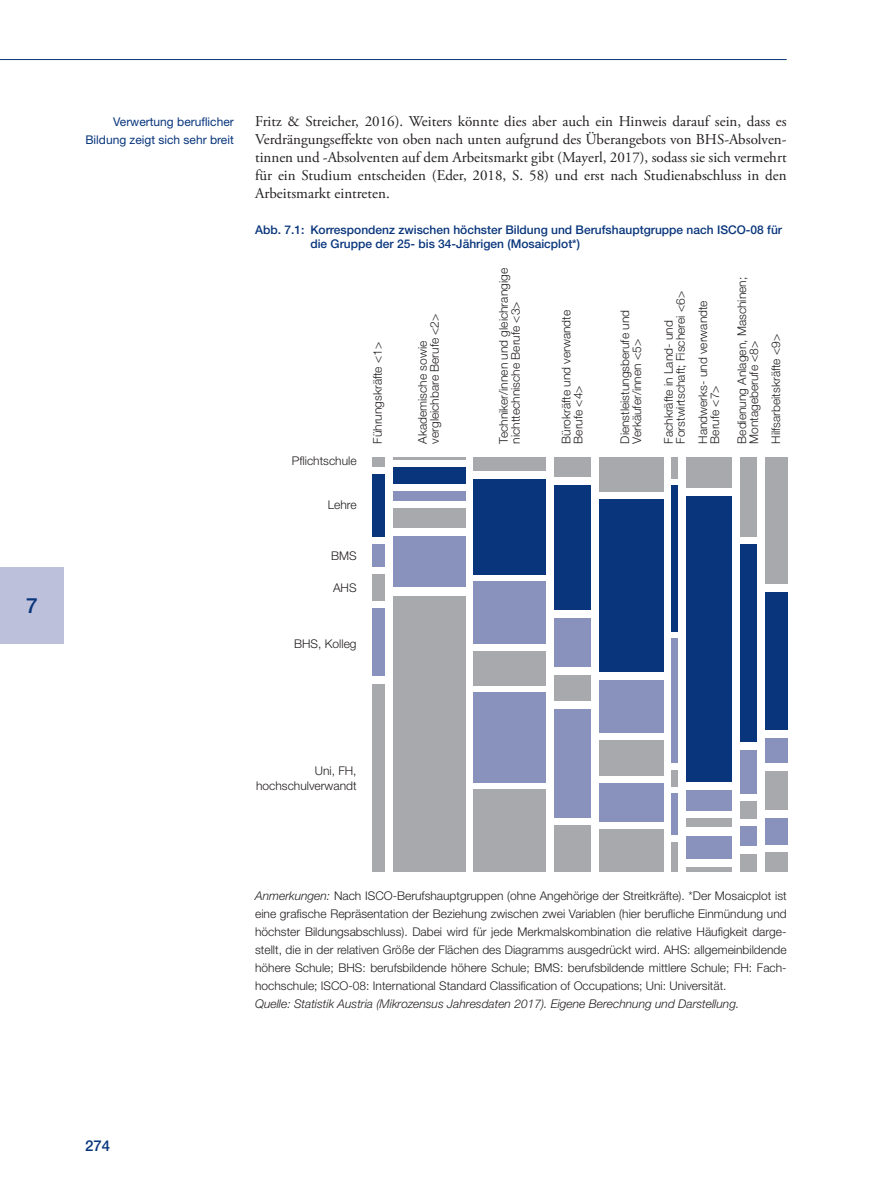
<style>
.page{position:relative;width:893px;height:1191px;background:#fff}
.page>*{position:absolute;margin:0;border:0;box-sizing:border-box;transform-origin:0 0}
.t1{font:500 21px "Helvetica Neue LT Pro";color:#08357c}
.t2{font:15px/18px "Adobe Garamond Pro";color:#231f20;text-align:justify}
.t3{font:500 15px "Helvetica Neue LT Pro";color:#08357c}
.t4{font:300 12px/12px "Helvetica Neue LT Pro";color:#231f20}
.t5{font:500 12px/14.4px "Helvetica Neue LT Pro";color:#08357c}
.t6{font:italic 300 12px "Helvetica Neue LT Pro";color:#231f20}
.t7{font:12px/18px "Helvetica Neue LT Pro";color:#08357c;text-align:right}
.s1{font-style:italic}
</style>
<div class="page">
<hr style="left:0;top:59px;width:787px;height:1px;background:#08357c">
<div style="left:0;top:567px;width:64px;height:77px;background:#bdc0da"></div>
<div style="left:765px;top:457px;width:23px;height:127px;background:#a8a9ad"></div>
<div style="left:765px;top:592px;width:23px;height:138px;background:#08357c"></div>
<div style="left:765px;top:738px;width:23px;height:25px;background:#8892bc"></div>
<div style="left:765px;top:818px;width:23px;height:26px;background:#8892bc"></div>
<div style="left:765px;top:852px;width:23px;height:19px;background:#a8a9ad"></div>
<div style="left:765px;top:771px;width:23px;height:39px;background:#a8a9ad"></div>
<div style="left:740px;top:457px;width:16px;height:79px;background:#a8a9ad"></div>
<div style="left:740px;top:750px;width:16px;height:43px;background:#8892bc"></div>
<div style="left:740px;top:801px;width:16px;height:17px;background:#a8a9ad"></div>
<div style="left:740px;top:854px;width:16px;height:17px;background:#a8a9ad"></div>
<div style="left:740px;top:826px;width:16px;height:20px;background:#8892bc"></div>
<div style="left:740px;top:544px;width:16px;height:198px;background:#08357c"></div>
<div style="left:686px;top:457px;width:46px;height:30px;background:#a8a9ad"></div>
<div style="left:686px;top:790px;width:46px;height:20px;background:#8892bc"></div>
<div style="left:686px;top:835px;width:46px;height:23px;background:#8892bc"></div>
<div style="left:686px;top:818px;width:46px;height:9px;background:#a8a9ad"></div>
<div style="left:686px;top:866px;width:46px;height:5px;background:#a8a9ad"></div>
<div style="left:686px;top:496px;width:46px;height:286px;background:#08357c"></div>
<div style="left:672px;top:457px;width:6px;height:21px;background:#a8a9ad"></div>
<div style="left:672px;top:638px;width:6px;height:125px;background:#8892bc"></div>
<div style="left:672px;top:770px;width:6px;height:16px;background:#a8a9ad"></div>
<div style="left:672px;top:841px;width:6px;height:30px;background:#a8a9ad"></div>
<div style="left:672px;top:793px;width:6px;height:42px;background:#8892bc"></div>
<div style="left:672px;top:485px;width:6px;height:147px;background:#08357c"></div>
<div style="left:599px;top:457px;width:64px;height:35px;background:#a8a9ad"></div>
<div style="left:599px;top:680px;width:64px;height:52px;background:#8892bc"></div>
<div style="left:599px;top:740px;width:64px;height:35px;background:#a8a9ad"></div>
<div style="left:599px;top:829px;width:64px;height:42px;background:#a8a9ad"></div>
<div style="left:599px;top:783px;width:64px;height:38px;background:#8892bc"></div>
<div style="left:599px;top:499px;width:64px;height:173px;background:#08357c"></div>
<div style="left:555px;top:457px;width:36px;height:20px;background:#a8a9ad"></div>
<div style="left:555px;top:675px;width:36px;height:25px;background:#a8a9ad"></div>
<div style="left:555px;top:825px;width:36px;height:46px;background:#a8a9ad"></div>
<div style="left:555px;top:618px;width:36px;height:49px;background:#8892bc"></div>
<div style="left:555px;top:709px;width:36px;height:108px;background:#8892bc"></div>
<div style="left:555px;top:485px;width:36px;height:125px;background:#08357c"></div>
<div style="left:474px;top:457px;width:72px;height:13px;background:#a8a9ad"></div>
<div style="left:474px;top:651px;width:72px;height:34px;background:#a8a9ad"></div>
<div style="left:474px;top:789px;width:72px;height:82px;background:#a8a9ad"></div>
<div style="left:474px;top:479px;width:72px;height:95px;background:#08357c"></div>
<div style="left:474px;top:581px;width:72px;height:63px;background:#8892bc"></div>
<div style="left:474px;top:692px;width:72px;height:90px;background:#8892bc"></div>
<hr style="left:393px;top:457px;width:72px;height:3px;background:#a8a9ad">
<div style="left:393px;top:596px;width:72px;height:275px;background:#a8a9ad"></div>
<div style="left:393px;top:536px;width:72px;height:51px;background:#8892bc"></div>
<div style="left:393px;top:491px;width:72px;height:9px;background:#8892bc"></div>
<div style="left:393px;top:468px;width:72px;height:16px;background:#08357c"></div>
<div style="left:393px;top:509px;width:72px;height:19px;background:#a8a9ad"></div>
<div style="left:372px;top:457px;width:12px;height:9px;background:#a8a9ad"></div>
<div style="left:372px;top:574px;width:12px;height:26px;background:#a8a9ad"></div>
<div style="left:372px;top:684px;width:12px;height:187px;background:#a8a9ad"></div>
<div style="left:372px;top:544px;width:12px;height:22px;background:#8892bc"></div>
<div style="left:372px;top:608px;width:12px;height:68px;background:#8892bc"></div>
<div style="left:372px;top:474px;width:12px;height:62px;background:#08357c"></div>
<h1 class="t1" style="left:26px;top:593px;width:13px">7</h1>
<p class="t7" style="left:85px;top:112px;width:150px">Verwertung beruflicher<br>Bildung zeigt sich sehr breit</p>
<p class="t2" style="left:255px;top:113px;width:533px">Fritz &amp; Streicher, 2016). Weiters könnte dies aber auch ein Hinweis darauf sein, dass es Verdrängungseffekte von oben nach unten aufgrund des Überangebots von BHS-Absolven&shy;tinnen und -Absolventen auf dem Arbeitsmarkt gibt (Mayerl, 2017), sodass sie sich vermehrt für ein Studium entscheiden (Eder, 2018, S. 58) und erst nach Studienabschluss in den Arbeitsmarkt eintreten.</p>
<p class="t5" style="left:310px;top:222px;width:473px;text-indent:-55px">Abb. 7.1: Korrespondenz zwischen höchster Bildung und Berufshauptgruppe nach ISCO-08 für die Gruppe der 25- bis 34-Jährigen (Mosaicplot*)</p>
<p class="t4" style="left:292px;top:454px;width:66px">Pflichtschule</p>
<p class="t4" style="left:328px;top:498px;width:30px">Lehre</p>
<p class="t4" style="left:371px;top:444px;width:103px;rotate:-90deg">Führungskräfte &lt;1&gt;</p>
<p class="t4" style="left:331px;top:549px;width:27px">BMS</p>
<p class="t4" style="left:333px;top:582px;width:25px">AHS</p>
<p class="t4" style="left:294px;top:637px;width:64px">BHS, Kolleg</p>
<p class="t4" style="left:416px;top:444px;width:132px;rotate:-90deg">Akademische sowie vergleichbare Berufe &lt;2&gt;</p>
<p class="t4" style="left:497px;top:444px;width:177px;rotate:-90deg">Techniker/innen und gleichrangige nichttechnische Berufe &lt;3&gt;</p>
<p class="t4" style="left:560px;top:444px;width:135px;rotate:-90deg">Bürokräfte und verwandte<br>Berufe &lt;4&gt;</p>
<p class="t4" style="left:619px;top:444px;width:135px;rotate:-90deg">Dienstleistungsberufe und<br>Verkäufer/innen &lt;5&gt;</p>
<p class="t4" style="left:662px;top:444px;width:154px;rotate:-90deg">Fachkräfte in Land- und<br>Forstwirtschaft; Fischerei &lt;6&gt;</p>
<p class="t4" style="left:696px;top:444px;width:145px;rotate:-90deg">Handwerks- und verwandte<br>Berufe &lt;7&gt;</p>
<p class="t4" style="left:736px;top:444px;width:168px;rotate:-90deg">Bedienung Anlagen, Maschinen;<br>Montageberufe &lt;8&gt;</p>
<p class="t4" style="left:770px;top:444px;width:111px;rotate:-90deg">Hilfsarbeitskräfte &lt;9&gt;</p>
<p class="t4" style="left:256px;top:763px;width:102px;line-height:14.4px;text-align:right">Uni, FH, hochschulverwandt</p>
<p class="t4" style="left:255px;top:886px;width:533px;line-height:18px;text-align:justify"><span class="s1">Anmerkungen:</span> Nach ISCO-Berufshauptgruppen (ohne Angehörige der Streitkräfte). *Der Mosaicplot ist eine grafische Repräsentation der Beziehung zwischen zwei Variablen (hier berufliche Einmündung und höchster Bildungsabschluss). Dabei wird für jede Merkmalskombination die relative Häufigkeit darge&shy;stellt, die in der relativen Größe der Flächen des Diagramms ausgedrückt wird. AHS: allgemeinbildende höhere Schule; BHS: berufsbildende höhere Schule; BMS: berufsbildende mittlere Schule; FH: Fach&shy;hochschule; ISCO-08: International Standard Classification of Occupations; Uni: Universität.</p>
<p class="t6" style="left:255px;top:996px;width:486px">Quelle: Statistik Austria (Mikrozensus Jahresdaten 2017). Eigene Berechnung und Darstellung.</p>
<p class="t3" style="left:85px;top:1136px;width:27px">274</p>
</div>
